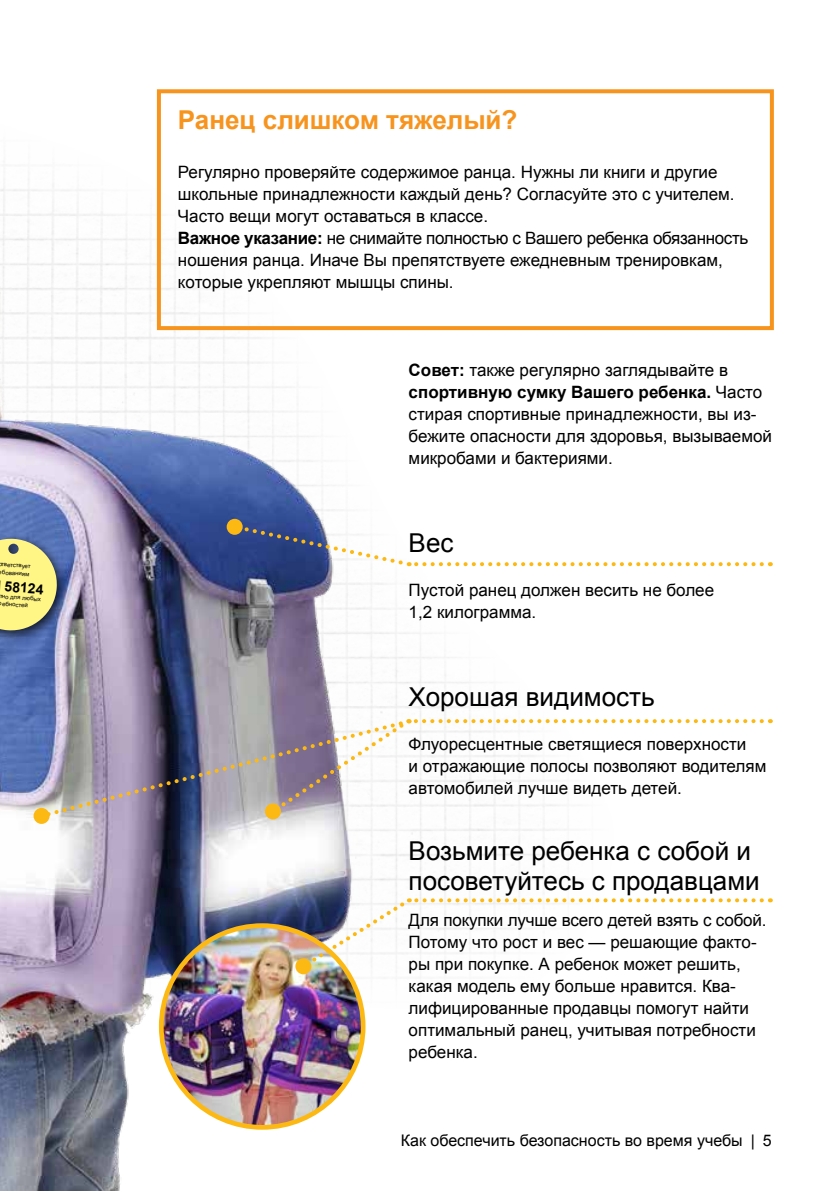
<style>
.page{position:relative;width:840px;height:1191px;background:#fff}
.page>*{position:absolute;margin:0;border:0;box-sizing:border-box;transform-origin:0 0}
.Infografik_1{font:26px/30px "Arial";color:#000}
.Ü2{font:700 26px "Arial";color:#f7941e}
.Fließtext{font:17px/22px "Arial";color:#000}
.t1{font:16px "Arial";color:#000}
.t2{font:700 14px "Arial";color:#000}
.t3{font:6px/8px "Arial";color:#000;text-align:center}
.s1{font-weight:700}
</style>
<div class="page">
<img style="left:359px;top:330px;width:255px;height:678px">
<img style="left:0;top:89px;width:359px;height:1102px">
<div style="left:157px;top:89px;width:616px;height:241px;border:4px solid #f7941e"></div>
<div style="left:0;top:533px;width:70px;height:110px;background:#000;opacity:.75"></div>
<svg style="left:0;top:537px;width:58px;height:95px;background:#d2d086"></svg>
<svg style="left:234px;top:523px;width:527px;height:44px"></svg>
<div style="left:226px;top:519px;width:16px;height:16px;background:#fdb913;border-radius:50%"></div>
<svg style="left:41px;top:718px;width:720px;height:101px"></svg>
<div style="left:34px;top:808px;width:16px;height:16px;background:#fdb913;border-radius:50%"></div>
<img style="left:161px;top:925px;width:202px;height:200px">
<div style="left:159px;top:923px;width:206px;height:206px;border:5px solid #fdb913;border-radius:50%"></div>
<svg style="left:301px;top:898px;width:460px;height:71px"></svg>
<div style="left:295px;top:958px;width:16px;height:16px;background:#fdb913;border-radius:50%"></div>
<p class="t3" style="left:0;top:560px;width:33px;rotate:4deg">тветствует ебованиям</p>
<p class="t2" style="left:5px;top:577px;width:40px;rotate:4deg">58124</p>
<p class="t3" style="left:0;top:592px;width:43px;line-height:7.2px;text-align:left;rotate:4deg">тно для любых ребностей</p>
<h3 class="Ü2" style="left:178px;top:103px;width:341px">Ранец слишком тяжелый?</h3>
<p class="Fließtext" style="left:178px;top:161px;width:571px">Регулярно проверяйте содержимое ранца. Нужны ли книги и другие школьные принадлежности каждый день? Согласуйте это с учителем.<br>Часто вещи могут оставаться в классе.<br><span class="s1">Важное указание:</span> не снимайте полностью с Вашего ребенка обязанность ношения ранца. Иначе Вы препятствуете ежедневным тренировкам, которые укрепляют мышцы спины.</p>
<p class="Fließtext" style="left:408px;top:359px;width:365px"><span class="s1">Совет:</span> также регулярно заглядывайте в <span class="s1">спортивную сумку Вашего ребенка.</span> Часто стирая спортивные принадлежности, вы из&shy;бежите опасности для здоровья, вызываемой микробами и бактериями.</p>
<h4 class="Infografik_1" style="left:408px;top:528px;width:46px">Вес</h4>
<p class="Fließtext" style="left:408px;top:579px;width:307px">Пустой ранец должен весить не более<br>1,2 -килограмма.</p>
<h4 class="Infografik_1" style="left:408px;top:682px;width:247px">Хорошая видимость</h4>
<p class="Fließtext" style="left:408px;top:733px;width:359px">Флуоресцентные светящиеся поверхности<br>и отражающие полосы позволяют водителям автомобилей лучше видеть детей.</p>
<h4 class="Infografik_1" style="left:408px;top:836px;width:352px">Возьмите ребенка с собой и посоветуйтесь с продавцами</h4>
<p class="Fließtext" style="left:408px;top:909px;width:356px">Для покупки лучше всего детей взять с собой.<br>Потому что рост и вес — решающие факто&shy;ры при покупке. А ребенок может решить, какая модель ему больше нравится. Ква&shy;лифицированные продавцы помогут найти оптимальный ранец, учитывая потребности ребенка.</p>
<p class="t1" style="left:400px;top:1130px;width:372px">Как обеспечить безопасность во время учебы | 5</p>
</div>
